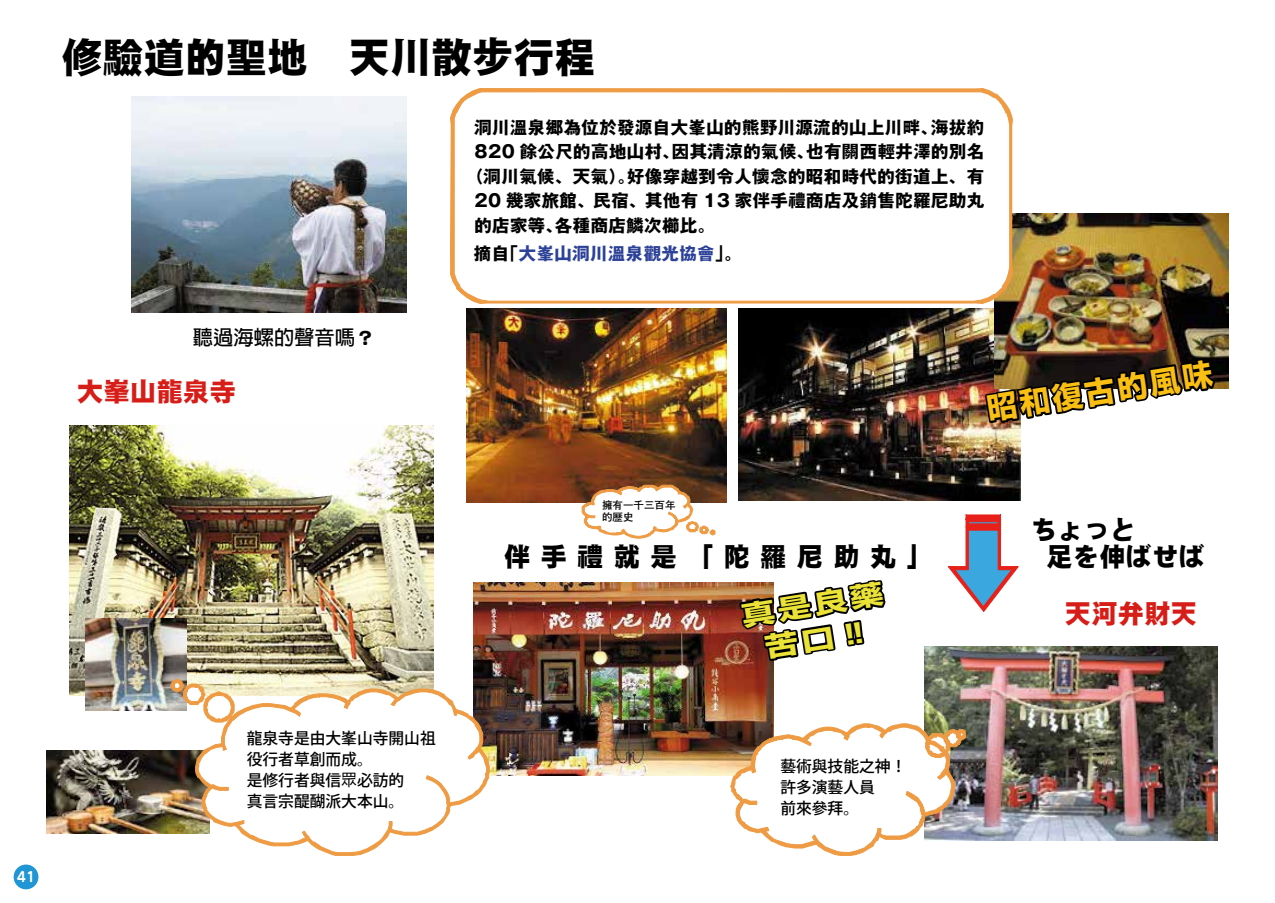
<style>
.page{position:relative;width:1275px;height:903px;background:#fff}
.page>*{position:absolute;margin:0;border:0;box-sizing:border-box;transform-origin:0 0}
.t1{font:40.77px "DF Gothic Std W10";letter-spacing:.01em;color:#000}
.t2{font:700 29.93px "Shin Go Pro";color:#fabf13}
.t3{font:700 26.6px/35px "Shin Go Pro";color:#eae237;text-align:center;scale:1.25 1}
.t4{font:26.07px "DF Gothic Std W10";letter-spacing:.4em;color:#000}
.t5{font:26.07px "DF Gothic Std W10";letter-spacing:.015em;color:#d71d18}
.t6{font:26.07px/26.4px "DF Gothic Std W10";letter-spacing:.015em;color:#000}
.t7{font:700 20.3px "Adobe Fan Heiti Std";color:#000}
.t8{font:700 17.32px "Gothic MB101 Pro";letter-spacing:.03em;color:#000}
.t9{font:700 17.32px "Gothic MB101 Pro";letter-spacing:.03em;color:#2c4198}
.t10{font:500 15.75px/21px "Koz Go Pro";color:#000}
.t11{font:14px "Seurat Capie Pro B";color:#fff}
.t12{font:700 10.5px/12.2px "Futo Go B101 Pro";color:#000}
.s1{font-family:"Koz Go Pr 6 N";font-weight:800}
.s2{font-family:"DF Gothic Std W10";font-weight:400}
.s3{color:#000}
.s4{font-family:"Microsoft Ya Hei UI";font-weight:400}
</style>
<div class="page">
<img style="left:474px;top:583px;width:300px;height:192px">
<img style="left:132px;top:96px;width:274px;height:217px">
<img style="left:738px;top:309px;width:282px;height:191px">
<img style="left:995px;top:213px;width:233px;height:175px">
<img style="left:466px;top:309px;width:261px;height:194px">
<img style="left:70px;top:425px;width:364px;height:271px">
<img style="left:925px;top:646px;width:293px;height:194px">
<svg style="left:948px;top:514px;width:70px;height:97px"></svg>
<svg style="left:731px;top:724px;width:235px;height:131px"></svg>
<img style="left:85px;top:619px;width:101px;height:91px">
<svg style="left:582px;top:485px;width:133px;height:53px"></svg>
<img style="left:46px;top:750px;width:125px;height:84px">
<svg style="left:327px;top:689px;width:163px;height:166px"></svg>
<svg style="left:251px;top:692px;width:236px;height:161px"></svg>
<svg style="left:171px;top:679px;width:309px;height:160px"></svg>
<svg style="left:451px;top:88px;width:561px;height:215px"></svg>
<svg style="left:737px;top:580px;width:149px;height:83px"></svg>
<img style="left:983px;top:344px;width:235px;height:81px">
<div style="left:14px;top:864px;width:24px;height:25px;background:#2096d5;border-radius:50%"></div>
<h1 class="t1" style="left:62px;top:36px;width:535px">修驗道的聖地　天川散<span class="s1">步</span>行程</h1>
<p class="t8" style="left:474px;top:113px;width:511px">洞川溫泉郷為位於發源自大峯山的熊野川源流的山上川畔、海拔約</p>
<p class="t8" style="left:474px;top:137px;width:511px">820 餘公尺的高地山村、因其清涼的氣候、也有關西輕井澤的別名</p>
<p class="t8" style="left:466px;top:162px;width:520px">（洞川氣候、天氣）。好像穿越到令人懷念的昭和時代的街道上、有</p>
<p class="t8" style="left:474px;top:186px;width:511px">20 幾家旅館、民宿、其他有 13 家伴手禮商店及銷售陀羅尼助丸</p>
<p class="t8" style="left:474px;top:211px;width:242px">的店家等、各種商店鱗次櫛比。</p>
<p class="t7" style="left:193px;top:325px;width:184px">聽過海螺的聲音嗎<span class="s2">？</span></p>
<h3 class="t5" style="left:77px;top:377px;width:160px">大峯山龍泉寺</h3>
<p class="t9" style="left:474px;top:239px;width:269px"><span class="s3">摘自「</span>大峯山洞川溫泉觀光協會<span class="s3">」。</span></p>
<h2 class="t2" style="left:984px;top:386px;width:229px;rotate:-9deg">昭和復古的風味</h2>
<p class="t11" style="left:17px;top:867px;width:20px">41</p>
<p class="t10" style="left:247px;top:728px;width:190px">龍泉寺是由大峯山寺開山祖役行者草創而成。<br>是修行者與信<span class="s4">眾</span>必訪的<br>真言宗醍醐派大本山。</p>
<p class="t12" style="left:602px;top:498px;width:75px">擁有一千三百年的歷史</p>
<h3 class="t4" style="left:504px;top:542px;width:430px">伴手禮就是「陀羅尼助丸」</h3>
<h3 class="t3" style="left:739px;top:595px;width:116px;rotate:-9deg">真是良藥苦口‼</h3>
<p class="t10" style="left:780px;top:756px;width:127px">藝術與技能之神！許多演藝人員<br>前來參拜。</p>
<h3 class="t6" style="left:1046px;top:516px;width:160px;text-indent:-16px">ちょっと<br>足を伸ばせば</h3>
<h3 class="t5" style="left:1065px;top:600px;width:134px">天河弁財天</h3>
</div>
